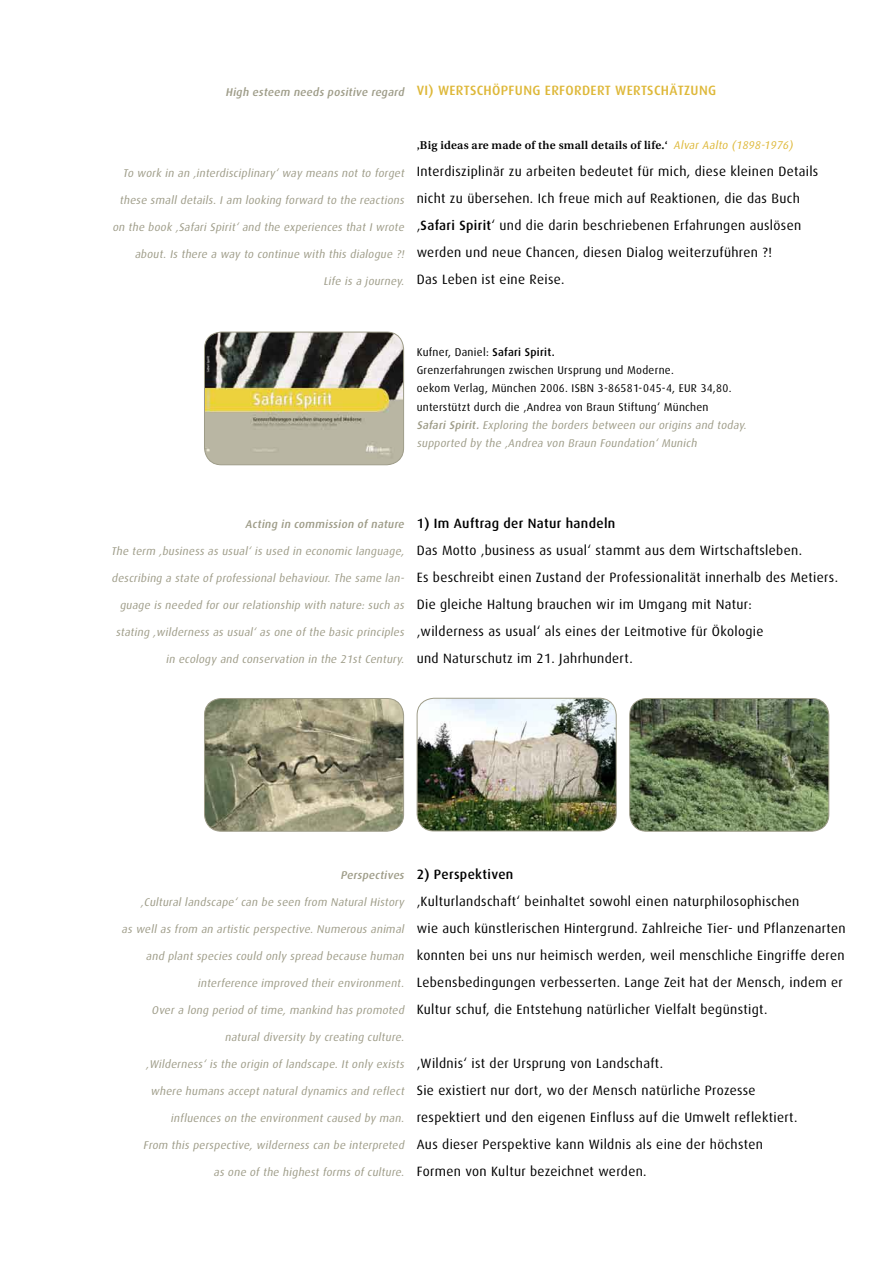
<style>
.page{position:relative;width:893px;height:1263px;background:#fff}
.page>*{position:absolute;margin:0;border:0;box-sizing:border-box;transform-origin:0 0}
.t1{font:13.5px/27px "Dax";letter-spacing:.025em;color:#000}
.t2{font:500 13.5px "Dax";letter-spacing:.025em;color:#000}
.t3{font:500 13.5px "Dax";letter-spacing:.025em;color:#deb839}
.t4{font:italic 11.25px "Dax";color:#9e9c88}
.t5{font:11.25px/18px "Dax";letter-spacing:.025em;color:#000}
.t6{font:italic 500 11.25px "Dax";color:#9e9c88}
.t7{font:600 11.25px "Utopia";letter-spacing:.025em;color:#000}
.s1{font-family:"Dax";font-weight:400;font-style:italic;color:#deb839}
.s2{font-weight:500}
.s3{font-weight:500;font-style:italic;color:#9e9c88}
.s4{font-style:italic;color:#9e9c88}
</style>
<div class="page">
<svg style="left:204px;top:698px;width:200px;height:133px;background:#969378"></svg>
<svg style="left:204px;top:331px;width:200px;height:134px;background:#a29c7e"></svg>
<svg style="left:629px;top:698px;width:201px;height:133px;background:#637352"></svg>
<img style="left:416px;top:697px;width:201px;height:134px">
<p class="t6" style="left:226px;top:85px;width:182px">High esteem needs positive regard</p>
<p class="t3" style="left:417px;top:83px;width:301px">VI) WERTSCHÖPFUNG ERFORDERT WERTSCHÄTZUNG</p>
<p class="t4" style="left:123px;top:166px;width:285px">To work in an ‚interdisciplinary‘ way means not to forget</p>
<p class="t4" style="left:120px;top:193px;width:288px">these small details. I am looking forward to the reactions</p>
<p class="t4" style="left:112px;top:220px;width:295px">on the book ‚Safari Spirit‘ and the experiences that I wrote</p>
<p class="t4" style="left:135px;top:247px;width:273px">about. Is there a way to continue with this dialogue ?!</p>
<p class="t4" style="left:323px;top:274px;width:84px">Life is a journey.</p>
<p class="t7" style="left:417px;top:139px;width:380px">‚Big ideas are made of the small details of life.‘ <span class="s1">Alvar Aalto (1898-1976)</span></p>
<p class="t1" style="left:417px;top:158px;width:403px">Interdisziplinär zu arbeiten bedeutet für mich, diese kleinen Details nicht zu übersehen. Ich freue mich auf Reaktionen, die das Buch ‚<span class="s2">Safari Spirit</span>‘ und die darin beschriebenen Erfahrungen auslösen werden und neue Chancen, diesen Dialog weiterzuführen ?!<br>Das Leben ist eine Reise.</p>
<p class="t5" style="left:417px;top:344px;width:333px">Kufner, Daniel: <span class="s2">Safari Spirit.<br></span>Grenzerfahrungen zwischen Ursprung und Moderne.<br>oekom Verlag, München 2006. ISBN 3-86581-045-4, EUR 34,80. unterstützt durch die ‚Andrea von Braun Stiftung‘ München<br><span class="s3">Safari Spirit.</span> <span class="s4">Exploring the borders between our origins and today. supported by the ‚Andrea von Braun Foundation‘ Munich</span></p>
<p class="t6" style="left:245px;top:517px;width:162px">Acting in commission of nature</p>
<p class="t4" style="left:111px;top:544px;width:297px">The term ‚business as usual‘ is used in economic language,</p>
<p class="t4" style="left:112px;top:571px;width:296px">describing a state of professional behaviour. The same lan-</p>
<p class="t4" style="left:120px;top:598px;width:288px">guage is needed for our relationship with nature: such as</p>
<p class="t4" style="left:116px;top:625px;width:292px">stating ‚wilderness as usual‘ as one of the basic principles</p>
<p class="t4" style="left:166px;top:652px;width:242px">in ecology and conservation in the 21st Century.</p>
<p class="t2" style="left:417px;top:515px;width:200px">1) Im Auftrag der Natur handeln</p>
<p class="t1" style="left:417px;top:536px;width:423px">Das Motto ‚business as usual‘ stammt aus dem Wirtschaftsleben.<br>Es beschreibt einen Zustand der Professionalität innerhalb des Metiers.<br>Die gleiche Haltung brauchen wir im Umgang mit Natur:<br>‚wilderness as usual‘ als eines der Leitmotive für Ökologie<br>und Naturschutz im 21. Jahrhundert.</p>
<p class="t6" style="left:340px;top:868px;width:67px">Perspectives</p>
<p class="t4" style="left:141px;top:895px;width:267px">‚Cultural landscape‘ can be seen from Natural History</p>
<p class="t4" style="left:122px;top:922px;width:286px">as well as from an artistic perspective. Numerous animal</p>
<p class="t4" style="left:146px;top:949px;width:262px">and plant species could only spread because human</p>
<p class="t4" style="left:198px;top:976px;width:210px">interference improved their environment.</p>
<p class="t4" style="left:152px;top:1003px;width:256px">Over a long period of time, mankind has promoted</p>
<p class="t4" style="left:225px;top:1030px;width:183px">natural diversity by creating culture.</p>
<p class="t4" style="left:146px;top:1057px;width:262px">‚Wilderness‘ is the origin of landscape. It only exists</p>
<p class="t4" style="left:151px;top:1084px;width:257px">where humans accept natural dynamics and reflect</p>
<p class="t4" style="left:171px;top:1111px;width:237px">influences on the environment caused by man.</p>
<p class="t4" style="left:143px;top:1138px;width:264px">From this perspective, wilderness can be interpreted</p>
<p class="t4" style="left:213px;top:1165px;width:194px">as one of the highest forms of culture.</p>
<p class="t2" style="left:417px;top:866px;width:98px">2) Perspektiven</p>
<p class="t1" style="left:417px;top:887px;width:430px">‚Kulturlandschaft‘ beinhaltet sowohl einen naturphilosophischen<br>wie auch künstlerischen Hintergrund. Zahlreiche Tier- und Pflanzenarten konnten bei uns nur heimisch werden, weil menschliche Eingriffe deren Lebensbedingungen verbesserten. Lange Zeit hat der Mensch, indem er Kultur schuf, die Entstehung natürlicher Vielfalt begünstigt.</p>
<p class="t1" style="left:417px;top:1049px;width:382px">‚Wildnis‘ ist der Ursprung von Landschaft.<br>Sie existiert nur dort, wo der Mensch natürliche Prozesse respektiert und den eigenen Einfluss auf die Umwelt reflektiert.<br>Aus dieser Perspektive kann Wildnis als eine der höchsten Formen von Kultur bezeichnet werden.</p>
</div>
